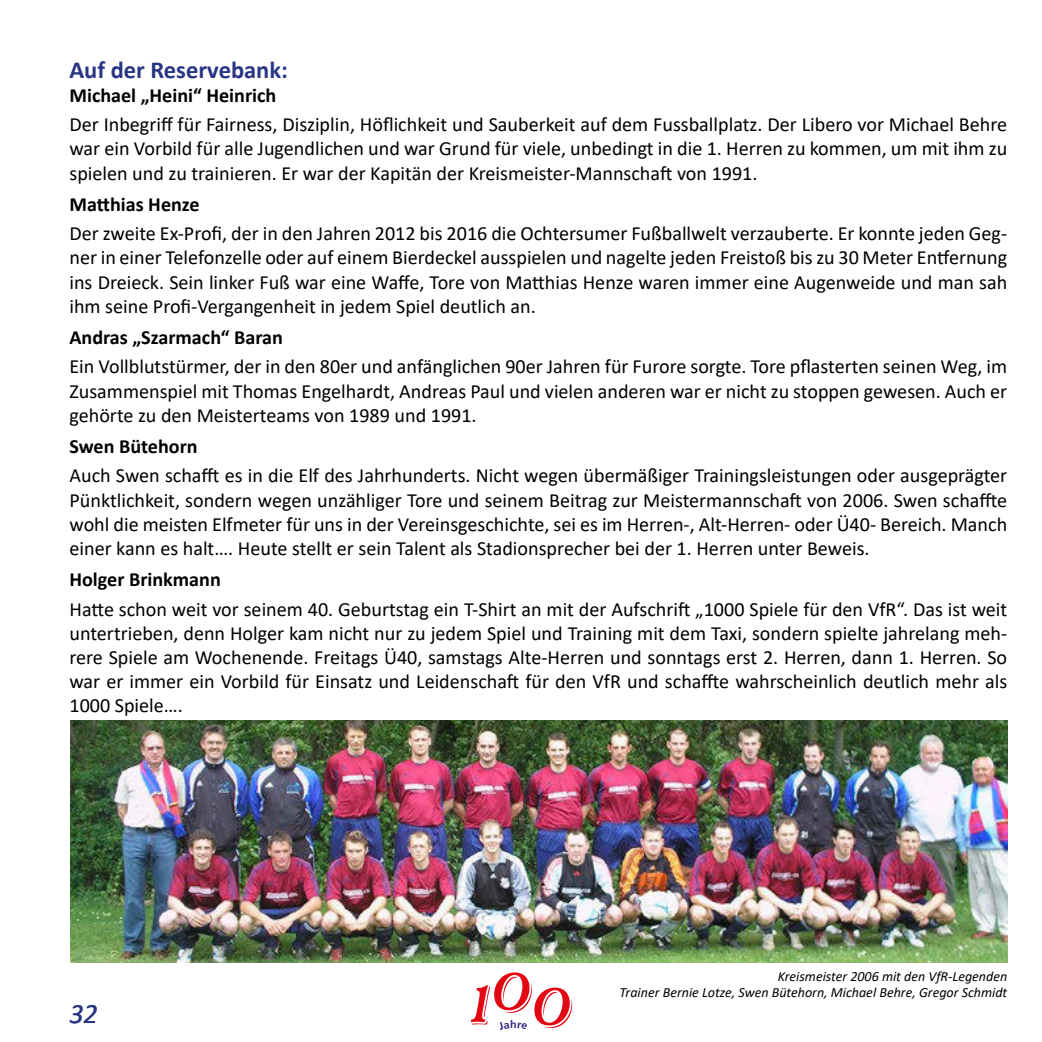
<style>
.page{position:relative;width:1042px;height:1042px;background:#fff}
.page>*{position:absolute;margin:0;border:0;box-sizing:border-box;transform-origin:0 0}
.t1{font:59.5px "Rafaella Regular Shadow";color:#e30613}
.t2{font:italic 28px "Calibri";color:#283583}
.t3{font:700 24.5px "Calibri";color:#283583}
.t4{font:20.12px/24.2px "Calibri";color:#000;text-align:justify}
.t5{font:700 20.12px "Calibri";color:#000}
.t6{font:italic 14px/16.8px "Calibri";color:#000;text-align:right}
.t7{font:700 10.67px "Frutiger LT Std";color:#312783}
</style>
<div class="page">
<img style="left:71px;top:721px;width:936px;height:241px">
<p class="t3" style="left:69px;top:52px;width:220px">Auf der Reservebank:</p>
<p class="t5" style="left:69px;top:81px;width:208px">Michael „Heini“ Heinrich</p>
<p class="t4" style="left:69px;top:112px;width:939px">Der Inbegriff für Fairness, Disziplin, Höflichkeit und Sauberkeit auf dem Fussballplatz. Der Libero vor Michael Behre war ein Vorbild für alle Jugendlichen und war Grund für viele, unbedingt in die 1. Herren zu kommen, um mit ihm zu spielen und zu trainieren. Er war der Kapitän der Kreismeister-Mannschaft von 1991.</p>
<p class="t5" style="left:69px;top:190px;width:132px">Matthias Henze</p>
<p class="t4" style="left:69px;top:221px;width:939px">Der zweite Ex-Profi, der in den Jahren 2012 bis 2016 die Ochtersumer Fußballwelt verzauberte. Er konnte jeden Geg&shy;ner in einer Telefonzelle oder auf einem Bierdeckel ausspielen und nagelte jeden Freistoß bis zu 30 Meter Entfernung ins Dreieck. Sein linker Fuß war eine Waffe, Tore von Matthias Henze waren immer eine Augenweide und man sah ihm seine Profi-Vergangenheit in jedem Spiel deutlich an.</p>
<p class="t5" style="left:69px;top:323px;width:215px">Andras „Szarmach“ Baran</p>
<p class="t4" style="left:69px;top:354px;width:939px">Ein Vollblutstürmer, der in den 80er und anfänglichen 90er Jahren für Furore sorgte. Tore pflasterten seinen Weg, im Zusammenspiel mit Thomas Engelhardt, Andreas Paul und vielen anderen war er nicht zu stoppen gewesen. Auch er gehörte zu den Meisterteams von 1989 und 1991.</p>
<p class="t5" style="left:69px;top:432px;width:130px">Swen Bütehorn</p>
<p class="t4" style="left:69px;top:463px;width:939px">Auch Swen schafft es in die Elf des Jahrhunderts. Nicht wegen übermäßiger Trainingsleistungen oder ausgeprägter Pünktlichkeit, sondern wegen unzähliger Tore und seinem Beitrag zur Meistermannschaft von 2006. Swen schaffte wohl die meisten Elfmeter für uns in der Vereinsgeschichte, sei es im Herren-, Alt-Herren- oder Ü40- Bereich. Manch einer kann es halt…. Heute stellt er sein Talent als Stadionsprecher bei der 1. Herren unter Beweis.</p>
<p class="t5" style="left:69px;top:565px;width:153px">Holger Brinkmann</p>
<p class="t4" style="left:69px;top:596px;width:939px">Hatte schon weit vor seinem 40. Geburtstag ein T-Shirt an mit der Aufschrift „1000 Spiele für den VfR“. Das ist weit untertrieben, denn Holger kam nicht nur zu jedem Spiel und Training mit dem Taxi, sondern spielte jahrelang meh&shy;rere Spiele am Wochenende. Freitags Ü40, samstags Alte-Herren und sonntags erst 2. Herren, dann 1. Herren. So war er immer ein Vorbild für Einsatz und Leidenschaft für den VfR und schaffte wahrscheinlich deutlich mehr als 1000 Spiele….</p>
<h2 class="t2" style="left:69px;top:994px;width:30px">32</h2>
<h1 class="t1" style="left:471px;top:967px;width:101px">100</h1>
<p class="t7" style="left:510px;top:1018px;width:8px">h</p>
<p class="t6" style="left:619px;top:967px;width:389px">Kreismeister 2006 mit den VfR-Legenden<br>Trainer Bernie Lotze, Swen Bütehorn, Michael Behre, Gregor Schmidt</p>
</div>
